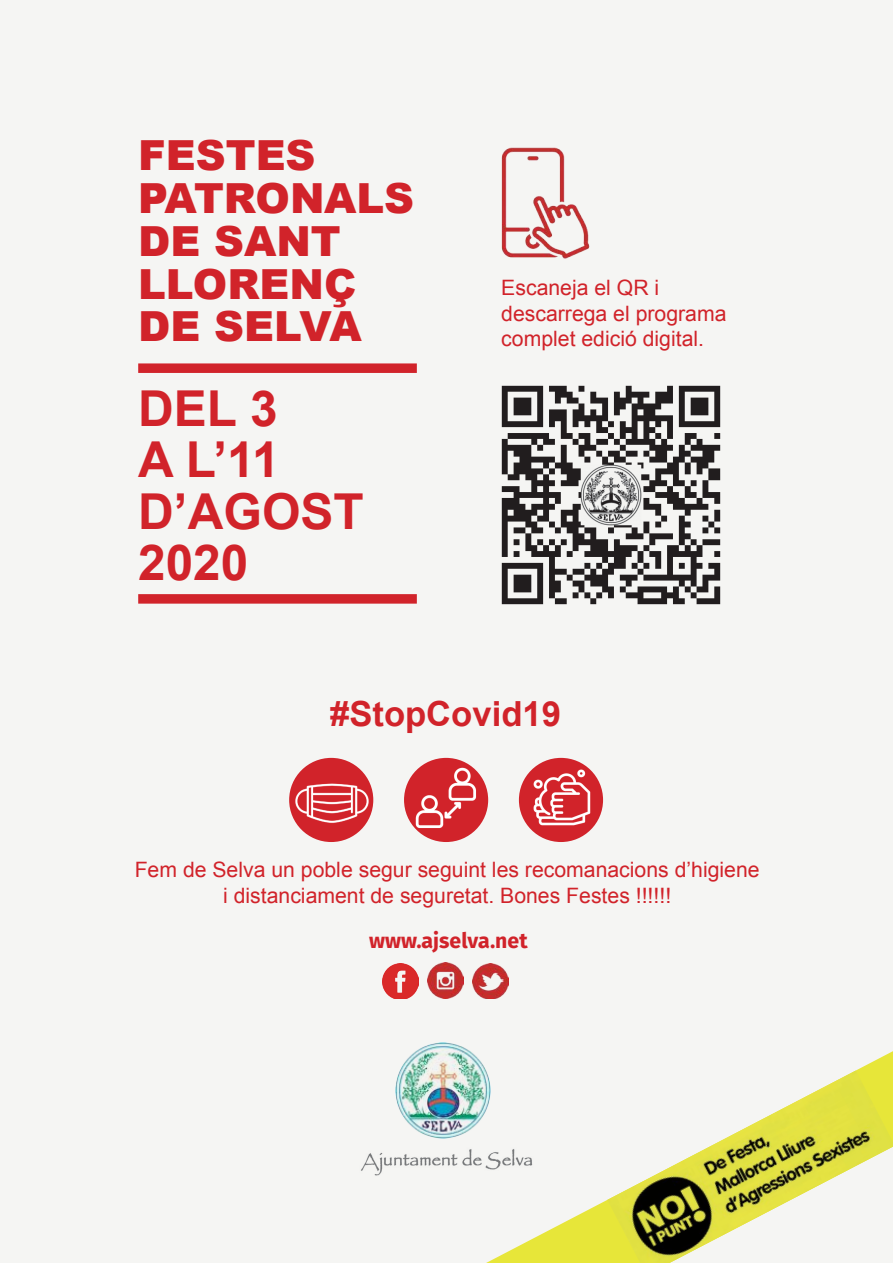
<style>
.page{position:relative;width:893px;height:1263px;background:#f5f5f3}
.page>*{position:absolute;margin:0;border:0;box-sizing:border-box;transform-origin:0 0}
.t1{font:700 49.5px/51.2px "Arial";color:#d1232a}
.t2{font:900 41.4px/42.9px "Arial";color:#d1232a}
.t3{font:700 34.65px "Arial";color:#d1232a}
.t4{font:21.15px/25.5px "Arial";color:#d1232a}
.t5{font:700 21.15px "Fira Sans";color:#d1232a}
</style>
<div class="page">
<div style="left:138px;top:363px;width:279px;height:10px;background:#d1232a"></div>
<div style="left:138px;top:594px;width:279px;height:10px;background:#d1232a"></div>
<img style="left:395px;top:1043px;width:91px;height:85px">
<img style="left:361px;top:1128px;width:125px;height:48px">
<div style="left:289px;top:758px;width:84px;height:84px;background:#d1232a;border-radius:50%"></div>
<img style="left:295px;top:766px;width:75px;height:69px">
<div style="left:404px;top:758px;width:84px;height:84px;background:#d1232a;border-radius:50%"></div>
<img style="left:414px;top:765px;width:64px;height:65px">
<div style="left:519px;top:758px;width:84px;height:84px;background:#d1232a;border-radius:50%"></div>
<img style="left:532px;top:767px;width:60px;height:59px">
<img style="left:501px;top:385px;width:220px;height:220px">
<img style="left:501px;top:147px;width:89px;height:112px">
<img style="left:382px;top:963px;width:36px;height:36px">
<img style="left:427px;top:962px;width:37px;height:36px">
<img style="left:473px;top:963px;width:36px;height:36px">
<svg style="left:486px;top:1051px;width:407px;height:212px"></svg>
<img style="left:607px;top:1070px;width:286px;height:193px">
<h2 class="t2" style="left:138px;top:132px;width:277px">FESTES<br>PATRONALS<br>DE SANT<br>LLORENÇ<br>DE SELVA</h2>
<h1 class="t1" style="left:138px;top:385px;width:227px">DEL 3<br>A L’11<br>D’AGOST<br>2020</h1>
<p class="t4" style="left:501px;top:275px;width:227px">Escaneja el QR i descarrega el programa complet edició digital.</p>
<h3 class="t3" style="left:330px;top:691px;width:232px">#StopCovid19</h3>
<p class="t4" style="left:135px;top:857px;width:626px;text-align:center">Fem de Selva un poble segur seguint les recomanacions d’higiene i distanciament de seguretat. Bones Festes !!!!!!</p>
<p class="t5" style="left:369px;top:926px;width:160px">www.ajselva.net</p>
</div>
